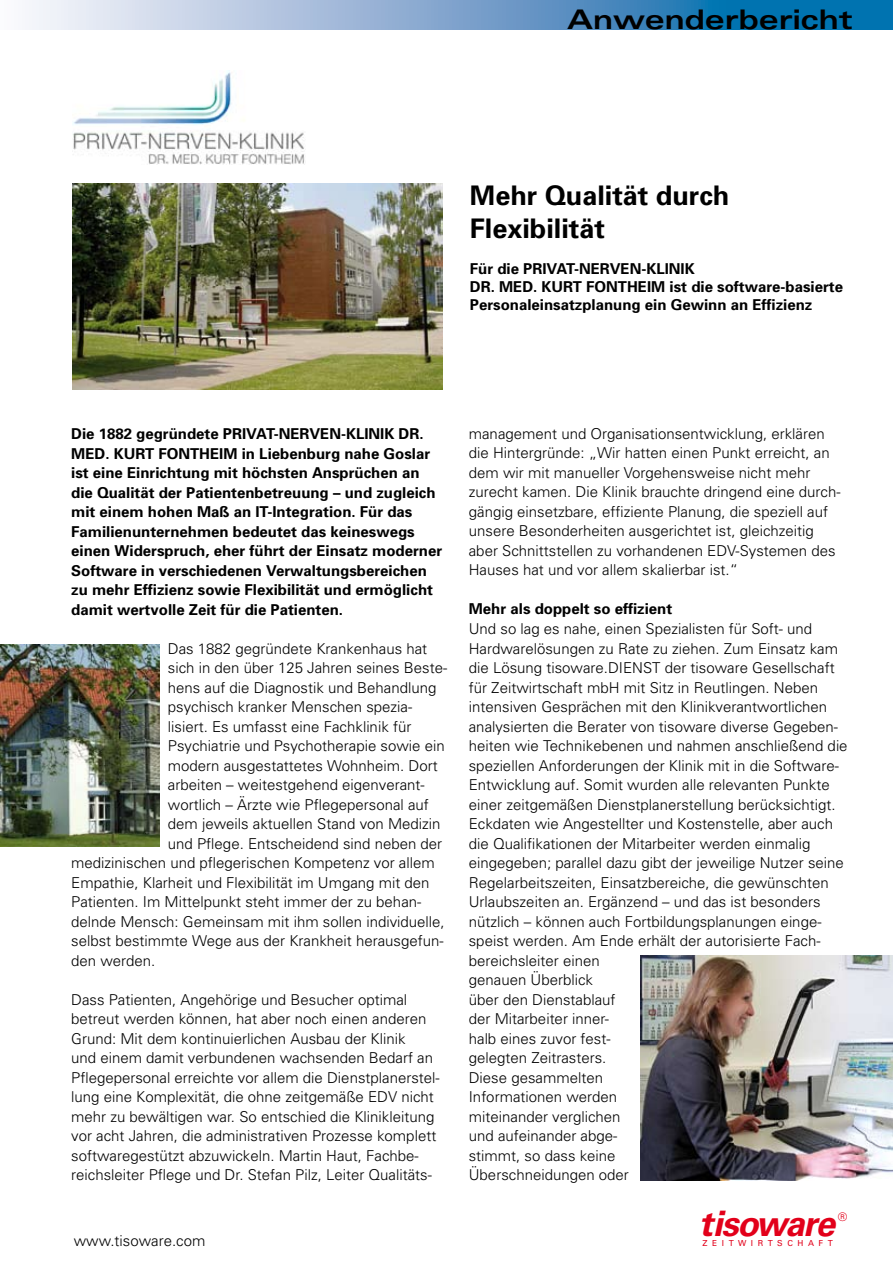
<style>
.page{position:relative;width:893px;height:1263px;background:#fff}
.page>*{position:absolute;margin:0;border:0;box-sizing:border-box;transform-origin:0 0}
.t1{font:italic 700 35.1px "Univers";letter-spacing:-.04em;color:#e2001a}
.t2{font:700 27px/33px "Univers";color:#000}
.t3{font:700 expanded 27px "Univers";color:#000}
.t4{font:300 15px/19.5px "Univers";color:#000}
.t5{font:700 15px/19.5px "Univers";color:#000}
.t6{font:11.7px "Univers";color:#e2001a}
.t7{font:8.25px "Univers";letter-spacing:.55em;color:#e2001a}
</style>
<div class="page">
<svg style="left:29px;top:0;width:864px;height:30px;background:#75a6ce"></svg>
<img style="left:72px;top:70px;width:233px;height:94px">
<img style="left:72px;top:184px;width:370px;height:205px">
<img style="left:0;top:644px;width:159px;height:202px">
<img style="left:640px;top:955px;width:253px;height:225px">
<h2 class="t3" style="left:567px;top:4px;width:287px">Anwenderbericht</h2>
<h2 class="t2" style="left:470px;top:178px;width:261px">Mehr Qualität durch<br>Flexibilität</h2>
<p class="t5" style="left:470px;top:259px;width:375px;line-height:18px">Für die PRIVAT-NERVEN-KLINIK<br>DR. MED. KURT FONTHEIM ist die software-basierte<br>Personaleinsatzplanung ein Gewinn an Effizienz</p>
<p class="t5" style="left:71px;top:423px;width:372px">Die 1882 gegründete PRIVAT-NERVEN-KLINIK DR.<br>MED. KURT FONTHEIM in Liebenburg nahe Goslar ist eine Einrichtung mit höchsten Ansprüchen an die Qualität der Patientenbetreuung – und zugleich mit einem hohen Maß an IT-Integration. Für das Familienunternehmen bedeutet das keineswegs einen Widerspruch, eher führt der Einsatz moderner Software in verschiedenen Verwaltungsbereichen zu mehr Effizienz sowie Flexibilität und ermöglicht damit wertvolle Zeit für die Patienten.</p>
<p class="t4" style="left:168px;top:638px;width:261px">Das 1882 gegründete Krankenhaus hat</p>
<p class="t4" style="left:168px;top:658px;width:281px">sich in den über 125 Jahren seines Beste-</p>
<p class="t4" style="left:168px;top:677px;width:270px">hens auf die Diagnostik und Behandlung</p>
<p class="t4" style="left:168px;top:697px;width:246px">psychisch kranker Menschen spezia-</p>
<p class="t4" style="left:168px;top:716px;width:245px">lisiert. Es umfasst eine Fachklinik für</p>
<p class="t4" style="left:168px;top:736px;width:278px">Psychiatrie und Psychotherapie sowie ein</p>
<p class="t4" style="left:168px;top:755px;width:271px">modern ausgestattetes Wohnheim. Dort</p>
<p class="t4" style="left:168px;top:775px;width:258px">arbeiten – weitestgehend eigenverant-</p>
<p class="t4" style="left:168px;top:794px;width:262px">wortlich – Ärzte wie Pflegepersonal auf</p>
<p class="t4" style="left:168px;top:814px;width:274px">dem jeweils aktuellen Stand von Medizin</p>
<p class="t4" style="left:168px;top:833px;width:276px">und Pflege. Entscheidend sind neben der</p>
<p class="t4" style="left:71px;top:853px;width:365px">medizinischen und pflegerischen Kompetenz vor allem</p>
<p class="t4" style="left:71px;top:872px;width:360px">Empathie, Klarheit und Flexibilität im Umgang mit den</p>
<p class="t4" style="left:71px;top:892px;width:352px">Patienten. Im Mittelpunkt steht immer der zu behan-</p>
<p class="t4" style="left:71px;top:911px;width:375px">delnde Mensch: Gemeinsam mit ihm sollen individuelle,</p>
<p class="t4" style="left:71px;top:931px;width:374px">selbst bestimmte Wege aus der Krankheit herausgefun-</p>
<p class="t4" style="left:71px;top:950px;width:86px">den werden.</p>
<p class="t4" style="left:71px;top:989px;width:370px">Dass Patienten, Angehörige und Besucher optimal betreut werden können, hat aber noch einen anderen Grund: Mit dem kontinuierlichen Ausbau der Klinik<br>und einem damit verbundenen wachsenden Bedarf an Pflegepersonal erreichte vor allem die Dienstplanerstel&shy;lung eine Komplexität, die ohne zeitgemäße EDV nicht mehr zu bewältigen war. So entschied die Klinikleitung vor acht Jahren, die administrativen Prozesse komplett softwaregestützt abzuwickeln. Martin Haut, Fachbe&shy;reichsleiter Pflege und Dr. Stefan Pilz, Leiter Qualitäts-</p>
<p class="t4" style="left:74px;top:1230px;width:133px">www.tisoware.com</p>
<p class="t4" style="left:469px;top:423px;width:373px">management und Organisationsentwicklung, erklären die Hintergründe: „Wir hatten einen Punkt erreicht, an dem wir mit manueller Vorgehensweise nicht mehr zurecht kamen. Die Klinik brauchte dringend eine durch&shy;gängig einsetzbare, effiziente Planung, die speziell auf unsere Besonderheiten ausgerichtet ist, gleichzeitig aber Schnittstellen zu vorhandenen EDV-Systemen des Hauses hat und vor allem skalierbar ist.“</p>
<p class="t5" style="left:469px;top:599px;width:205px">Mehr als doppelt so effizient</p>
<p class="t4" style="left:469px;top:618px;width:380px">Und so lag es nahe, einen Spezialisten für Soft- und Hardwarelösungen zu Rate zu ziehen. Zum Einsatz kam die Lösung tisoware.DIENST der tisoware Gesellschaft für Zeitwirtschaft mbH mit Sitz in Reutlingen. Neben intensiven Gesprächen mit den Klinikverantwortlichen analysierten die Berater von tisoware diverse Gegeben&shy;heiten wie Technikebenen und nahmen anschließend die speziellen Anforderungen der Klinik mit in die Software-Entwicklung auf. Somit wurden alle relevanten Punkte einer zeitgemäßen Dienstplanerstellung berücksichtigt.<br>Eckdaten wie Angestellter und Kostenstelle, aber auch die Qualifikationen der Mitarbeiter werden einmalig eingegeben; parallel dazu gibt der jeweilige Nutzer seine Regelarbeitszeiten, Einsatzbereiche, die gewünschten Urlaubszeiten an. Ergänzend – und das ist besonders nützlich – können auch Fortbildungsplanungen einge&shy;speist werden. Am Ende erhält der autorisierte Fach&shy;bereichsleiter einen<br>genauen Überblick<br>über den Dienstablauf<br>der Mitarbeiter inner-<br>halb eines zuvor fest-<br>gelegten Zeitrasters.<br>Diese gesammelten<br>Informationen werden<br>miteinander verglichen<br>und aufeinander abge-<br>stimmt, so dass keine<br>Überschneidungen oder</p>
<h1 class="t1" style="left:699px;top:1202px;width:137px">tisoware</h1>
<p class="t6" style="left:838px;top:1210px;width:11px">®</p>
<p class="t7" style="left:702px;top:1238px;width:132px">ZEITWIRTSCHAFT</p>
</div>
